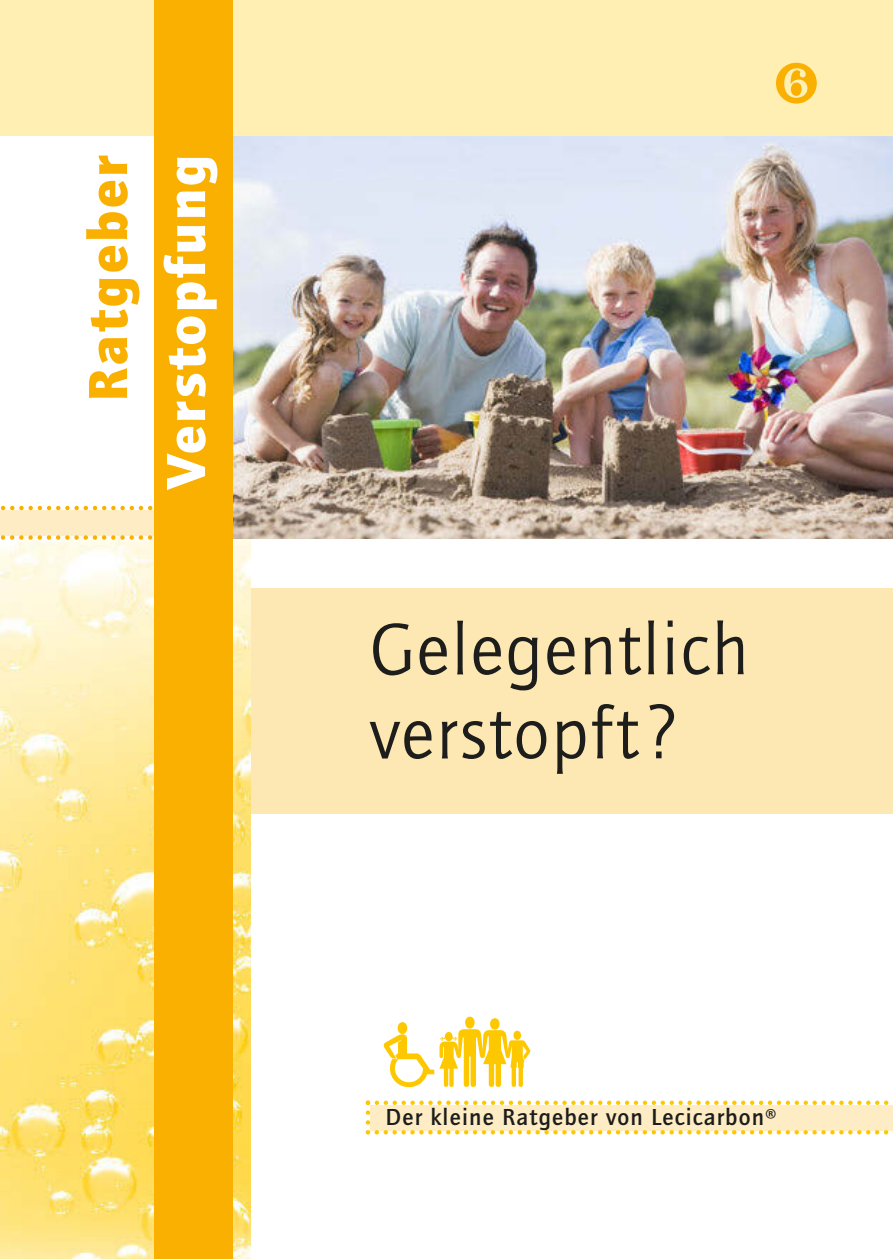
<style>
.page{position:relative;width:893px;height:1259px;background:#fff}
.page>*{position:absolute;margin:0;border:0;box-sizing:border-box;transform-origin:0 0}
.t1{font:75px/84px "Quay Sans";letter-spacing:.025em;color:#1d1d1b}
.t2{font:900 57px "Quay Sans";letter-spacing:.05em;color:#fff}
.t3{font:900 57px "Quay Sans";letter-spacing:.05em;color:#f9b000}
.t4{font:500 24px "Quay Sans";letter-spacing:.05em;color:#1d1d1b}
</style>
<div class="page">
<div style="left:153px;top:589px;width:740px;height:225px;background:#fde7b3"></div>
<img style="left:0;top:505px;width:251px;height:754px">
<svg style="left:0;top:506px;width:154px;height:34px;background:#fde9b8"></svg>
<div style="left:0;top:0;width:893px;height:136px;background:#ffefb3"></div>
<img style="left:232px;top:136px;width:661px;height:403px">
<div style="left:154px;top:0;width:78px;height:1259px;background:#f9b000"></div>
<svg style="left:384px;top:1016px;width:146px;height:71px"></svg>
<svg style="left:366px;top:1100px;width:527px;height:34px;background:#feecb9"></svg>
<svg style="left:776px;top:63px;width:41px;height:41px"></svg>
<h2 class="t3" style="left:74px;top:401px;width:248px;rotate:-90deg">Ratgeber</h2>
<h2 class="t2" style="left:152px;top:489px;width:336px;rotate:-90deg">Verstopfung</h2>
<h1 class="t1" style="left:370px;top:606px;width:381px">Gelegentlich verstopft?</h1>
<p class="t4" style="left:386px;top:1103px;width:393px">Der kleine Ratgeber von Lecicarbon®</p>
</div>
